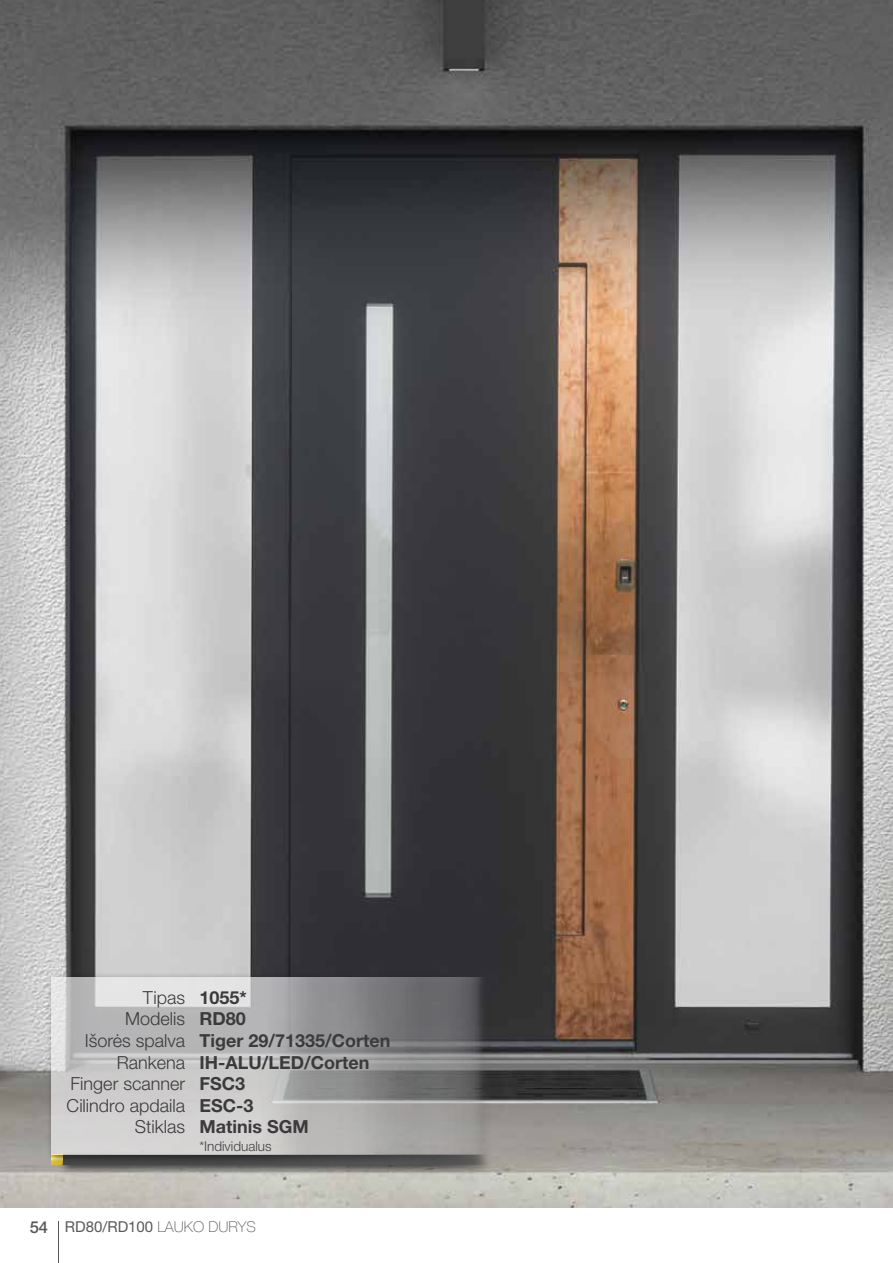
<style>
.page{position:relative;width:893px;height:1263px;background:#fff}
.page>*{position:absolute;margin:0;border:0;box-sizing:border-box;transform-origin:0 0}
.t1{font:300 18px/21.6px "Helvetica Neue LT Pro";color:#3c3a3c;text-align:right}
.t2{font:700 18px/21.6px "Helvetica Neue LT Pro";color:#3c3a3c}
.t3{font:15px "Helvetica Neue LT Pro";color:#58595b}
.t4{font:300 13.5px "Helvetica Neue LT Pro";color:#414042}
.s1{color:#3c3b3c}
.s2{font-weight:500;font-size:16.5px}
.s3{font-weight:100}
</style>
<div class="page">
<hr style="left:58px;top:1221px;width:1px;height:42px;background:#58595b">
<img style="left:0;top:0;width:893px;height:1208px">
<div style="left:57px;top:1150px;width:439px;height:26px;background:#000;opacity:.75"></div>
<div style="left:46px;top:972px;width:449px;height:194px;background:#000;opacity:.75"></div>
<img style="left:51px;top:977px;width:439px;height:178px">
<p class="t1" style="left:67px;top:986px;width:120px">Tipas<br>Modelis<br>Išorės spalva<br>Rankena<br>Finger scanner<br>Cilindro apdaila<br>Stiklas</p>
<p class="t2" style="left:199px;top:986px;width:193px">1055*<br>RD80<br><span class="s1">Tiger 29/71335</span>/Corten<br>IH-ALU/LED/Corten<br>FSC3<br>ESC-3<br>Matinis SGM</p>
<p class="t4" style="left:199px;top:1138px;width:74px">*Individualus</p>
<p class="t3" style="left:30px;top:1217px;width:228px"><span class="s2">54</span> RD80/RD100 <span class="s3">LAUKO DURYS</span></p>
</div>
